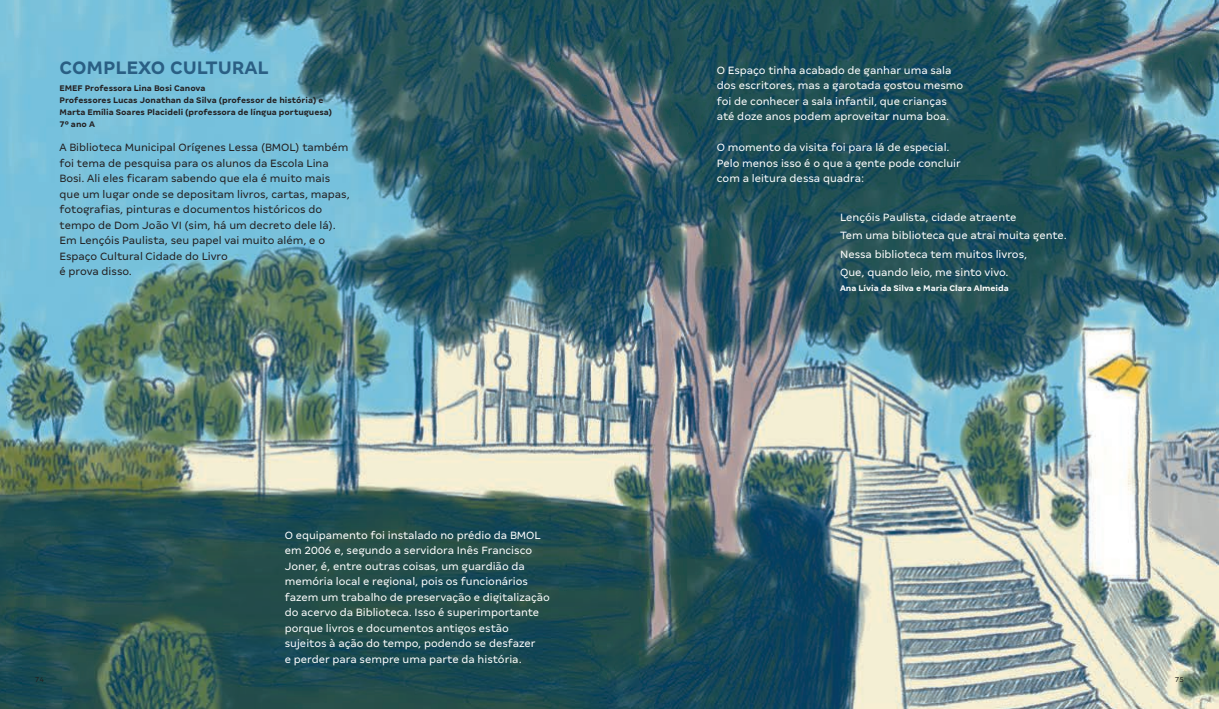
<style>
.page{position:relative;width:1219px;height:709px;background:#fff}
.page>*{position:absolute;margin:0;border:0;box-sizing:border-box;transform-origin:0 0}
.t1{font:700 20px "Margem";color:#2a5f84}
.t2{font:11.7px/15.5px "Margem";color:#fff}
.t3{font:11.7px/15.5px "Margem";color:#231f20}
.t4{font:700 9px/12px "Margem";color:#231f20}
.t5{font:700 9px "Margem";color:#fff}
.t6{font:8px "Margem";color:#231f20}
</style>
<div class="page">
<img style="left:0;top:0;width:1219px;height:709px">
<h1 class="t1" style="left:60px;top:55px;width:210px">COMPLEXO CULTURAL</h1>
<p class="t4" style="left:60px;top:82px;width:274px">EMEF Professora Lina Bosi Canova<br>Professores Lucas Jonathan da Silva (professor de história) e Marta Emília Soares Placideli (professora de língua portuguesa)<br>7º ano A</p>
<p class="t3" style="left:60px;top:139px;width:292px">A Biblioteca Municipal Orígenes Lessa (BMOL) também foi tema de pesquisa para os alunos da Escola Lina Bosi. Ali eles ficaram sabendo que ela é muito mais que um lugar onde se depositam livros, cartas, mapas, fotografias, pinturas e documentos históricos do tempo de Dom João VI (sim, há um decreto dele lá).<br>Em Lençóis Paulista, seu papel vai muito além, e o Espaço Cultural Cidade do Livro<br>é prova disso.</p>
<p class="t2" style="left:285px;top:527px;width:267px">O equipamento foi instalado no prédio da BMOL em 2006 e, segundo a servidora Inês Francisco Joner, é, entre outras coisas, um guardião da memória local e regional, pois os funcionários fazem um trabalho de preservação e digitalização do acervo da Biblioteca. Isso é superimportante porque livros e documentos antigos estão sujeitos à ação do tempo, podendo se desfazer<br>e perder para sempre uma parte da história.</p>
<p class="t2" style="left:717px;top:62px;width:248px">O Espaço tinha acabado de ganhar uma sala dos escritores, mas a garotada gostou mesmo foi de conhecer a sala infantil, que crianças até doze anos podem aproveitar numa boa.</p>
<p class="t2" style="left:717px;top:140px;width:245px">O momento da visita foi para lá de especial.<br>Pelo menos isso é o que a gente pode concluir com a leitura dessa quadra:</p>
<p class="t2" style="left:840px;top:208px;width:228px;line-height:18.3px">Lençóis Paulista, cidade atraente<br>Tem uma biblioteca que atrai muita gente.<br>Nessa biblioteca tem muitos livros,<br>Que, quando leio, me sinto vivo.</p>
<p class="t5" style="left:840px;top:283px;width:170px">Ana Lívia da Silva e Maria Clara Almeida</p>
<p class="t6" style="left:35px;top:675px;width:11px">74</p>
<p class="t6" style="left:1175px;top:675px;width:11px">75</p>
</div>
